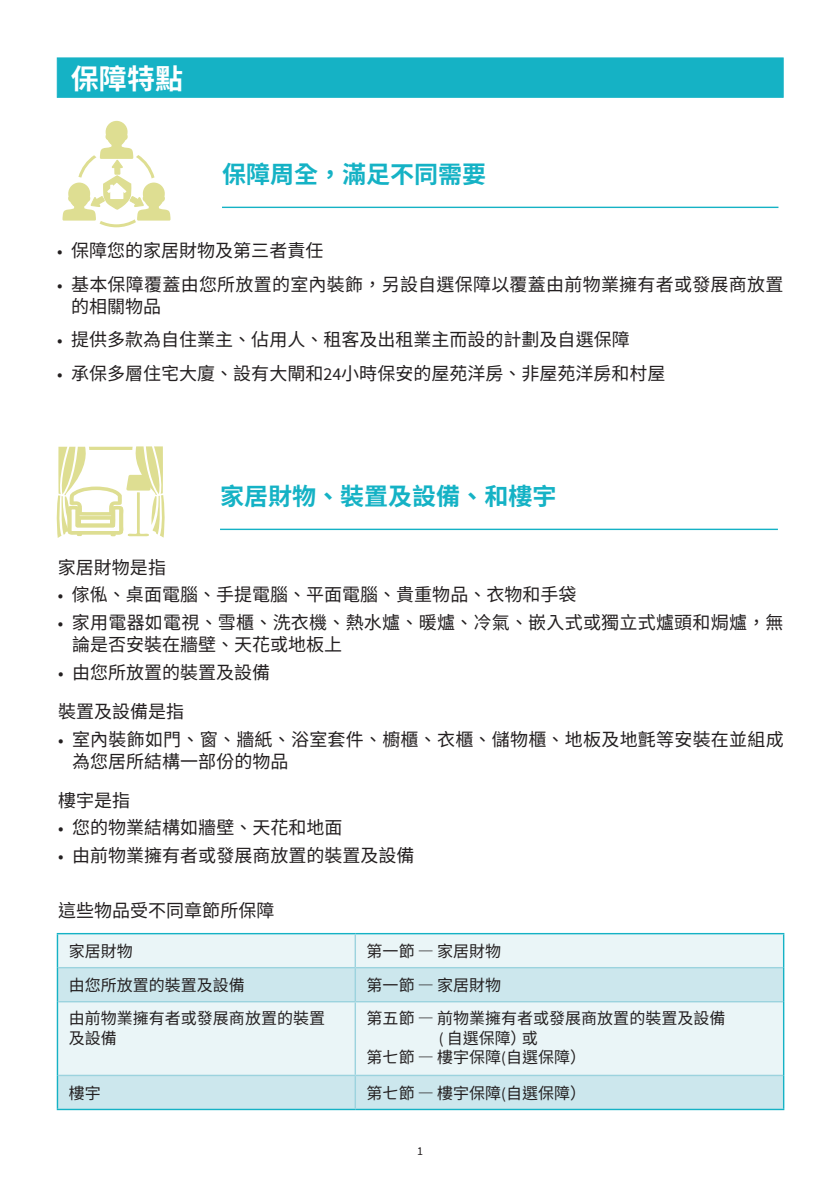
<style>
.page{position:relative;width:840px;height:1191px;background:#fff}
.page>*{position:absolute;margin:0;border:0;box-sizing:border-box;transform-origin:0 0}
.t1{font:700 28px "Source Han Sans TW";color:#fff}
.t2{font:700 24px "Source Han Sans TW";color:#15b2c5}
.t3{font:18px/22px "Source Han Sans TW";color:#231f20}
.t4{font:16px/19.2px "Source Han Sans TW";color:#231f20}
.t5{font:12px "Source Sans Pro";color:#231f20}
.s1{font-family:"Source Sans Pro"}
</style>
<div class="page">
<div style="left:57px;top:58px;width:726px;height:40px;background:#15b2c5;border:1px solid #15b2c5"></div>
<svg style="left:62px;top:121px;width:108px;height:106px"></svg>
<svg style="left:56px;top:446px;width:109px;height:92px"></svg>
<hr style="left:222px;top:207px;width:556px;height:1px;background:#15b2c5">
<hr style="left:220px;top:528px;width:557px;height:2px;background:#15b2c5">
<div style="left:58px;top:934px;width:724px;height:33px;background:#eaf5f7"></div>
<svg style="left:58px;top:968px;width:724px;height:140px;background:#dbeef2"></svg>
<hr style="left:57px;top:933px;width:298px;height:1px;background:#15b2c5">
<hr style="left:57px;top:934px;width:1px;height:33px;background:#15b2c5">
<hr style="left:355px;top:933px;width:429px;height:1px;background:#15b2c5">
<hr style="left:782px;top:934px;width:2px;height:33px;background:#15b2c5">
<hr style="left:57px;top:967px;width:1px;height:34px;background:#15b2c5">
<hr style="left:782px;top:967px;width:2px;height:34px;background:#15b2c5">
<hr style="left:57px;top:1001px;width:1px;height:74px;background:#15b2c5">
<hr style="left:782px;top:1001px;width:2px;height:74px;background:#15b2c5">
<hr style="left:57px;top:1075px;width:1px;height:33px;background:#15b2c5">
<hr style="left:782px;top:1075px;width:2px;height:33px;background:#15b2c5">
<hr style="left:57px;top:1108px;width:298px;height:2px;background:#15b2c5">
<hr style="left:355px;top:1108px;width:429px;height:2px;background:#15b2c5">
<hr style="left:354px;top:934px;width:2px;height:33px;background:#9cd3de">
<hr style="left:58px;top:967px;width:297px;height:1px;background:#9cd3de">
<hr style="left:355px;top:967px;width:427px;height:1px;background:#9cd3de">
<hr style="left:354px;top:968px;width:2px;height:33px;background:#9cd3de">
<hr style="left:58px;top:1001px;width:297px;height:1px;background:#9cd3de">
<hr style="left:355px;top:1001px;width:427px;height:1px;background:#9cd3de">
<hr style="left:354px;top:1002px;width:2px;height:72px;background:#9cd3de">
<hr style="left:58px;top:1074px;width:297px;height:2px;background:#9cd3de">
<hr style="left:355px;top:1074px;width:427px;height:2px;background:#9cd3de">
<hr style="left:354px;top:1076px;width:2px;height:32px;background:#9cd3de">
<h1 class="t1" style="left:71px;top:63px;width:113px">保障特點</h1>
<h2 class="t2" style="left:222px;top:161px;width:265px">保障周全，滿足不同需要</h2>
<p class="t3" style="left:57px;top:240px;width:268px"><span class="s1">•</span> 保障您的家居財物及第三者責任</p>
<p class="t3" style="left:71px;top:273px;width:713px;text-indent:-14px"><span class="s1">•</span> 基本保障覆蓋由您所放置的室內裝飾，另設自選保障以覆蓋由前物業擁有者或發展商放置的相關物品</p>
<p class="t3" style="left:57px;top:329px;width:574px"><span class="s1">•</span> 提供多款為自住業主、佔用人、租客及出租業主而設的計劃及自選保障</p>
<p class="t3" style="left:57px;top:362px;width:609px"><span class="s1">•</span> 承保多層住宅大廈、設有大閘和<span class="s1">24</span>小時保安的屋苑洋房、非屋苑洋房和村屋</p>
<h2 class="t2" style="left:220px;top:483px;width:337px">家居財物、裝置及設備、和樓宇</h2>
<p class="t3" style="left:58px;top:556px;width:109px">家居財物是指</p>
<p class="t3" style="left:58px;top:584px;width:520px"><span class="s1">•</span> 傢俬、桌面電腦、手提電腦、平面電腦、貴重物品、衣物和手袋</p>
<p class="t3" style="left:72px;top:612px;width:712px;text-indent:-14px"><span class="s1">•</span> 家用電器如電視、雪櫃、洗衣機、熱水爐、暖爐、冷氣、嵌入式或獨立式爐頭和焗爐，無論是否安裝在牆壁、天花或地板上</p>
<p class="t3" style="left:58px;top:653px;width:214px;line-height:39px"><span class="s1">•</span> 由您所放置的裝置及設備裝置及設備是指</p>
<p class="t3" style="left:72px;top:728px;width:712px;text-indent:-14px"><span class="s1">•</span> 室內裝飾如門、窗、牆紙、浴室套件、櫥櫃、衣櫃、儲物櫃、地板及地氈等安裝在並組成為您居所結構一部份的物品</p>
<p class="t3" style="left:58px;top:789px;width:73px">樓宇是指</p>
<p class="t3" style="left:58px;top:817px;width:286px"><span class="s1">•</span> 您的物業結構如牆壁、天花和地面</p>
<p class="t3" style="left:58px;top:844px;width:358px"><span class="s1">•</span> 由前物業擁有者或發展商放置的裝置及設備</p>
<p class="t3" style="left:58px;top:900px;width:217px">這些物品受不同章節所保障</p>
<p class="t4" style="left:69px;top:941px;width:66px">家居財物</p>
<p class="t4" style="left:366px;top:941px;width:136px">第一節 ― 家居財物</p>
<p class="t4" style="left:69px;top:975px;width:178px">由您所放置的裝置及設備</p>
<p class="t4" style="left:366px;top:975px;width:136px">第一節 ― 家居財物</p>
<p class="t4" style="left:69px;top:1009px;width:258px">由前物業擁有者或發展商放置的裝置及設備</p>
<p class="t4" style="left:366px;top:1009px;width:360px">第五節 ― 前物業擁有者或發展商放置的裝置及設備</p>
<p class="t4" style="left:438px;top:1028px;width:100px"><span class="s1">(</span> 自選保障）或</p>
<p class="t4" style="left:366px;top:1047px;width:221px">第七節 ― 樓宇保障<span class="s1">(</span>自選保障）</p>
<p class="t4" style="left:69px;top:1083px;width:33px">樓宇</p>
<p class="t4" style="left:366px;top:1083px;width:221px">第七節 ― 樓宇保障<span class="s1">(</span>自選保障）</p>
<p class="t5" style="left:417px;top:1143px;width:7px">1</p>
</div>
